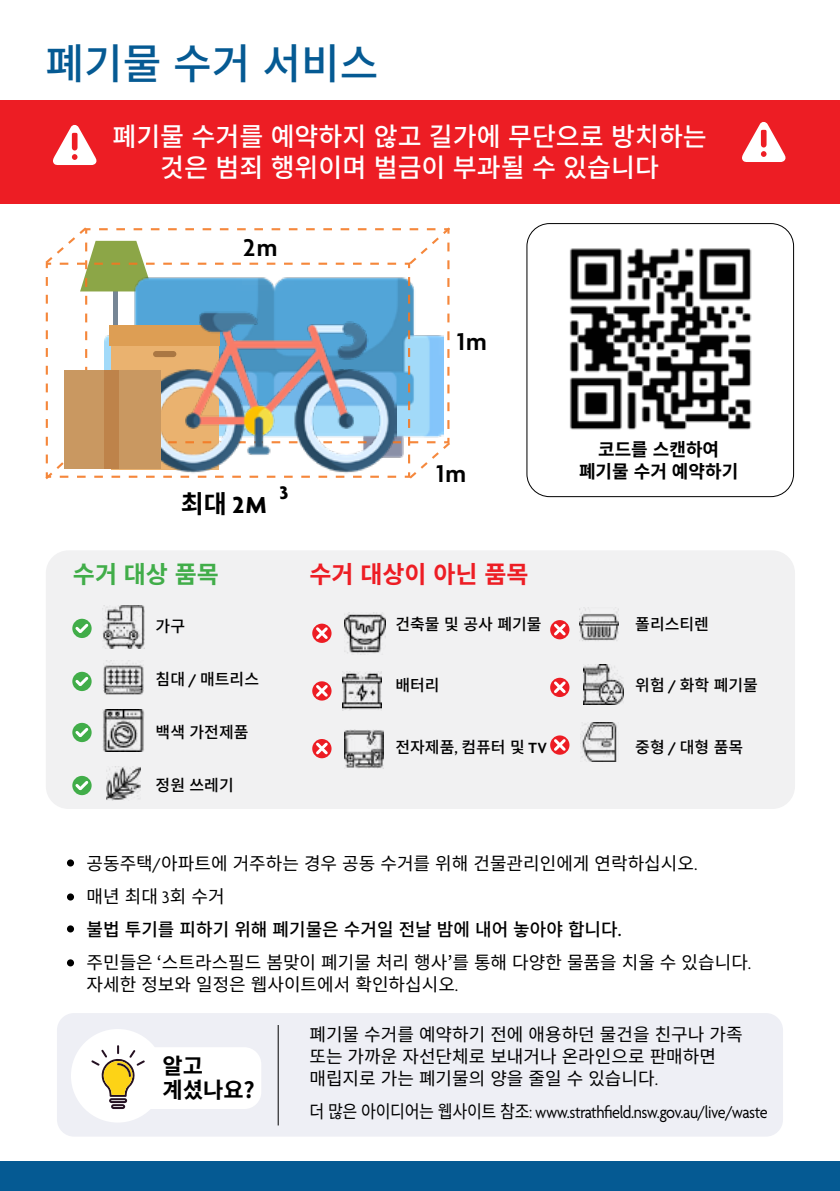
<style>
.page{position:relative;width:840px;height:1191px;background:#fff}
.page>*{position:absolute;margin:0;border:0;box-sizing:border-box;transform-origin:0 0}
.t1{font:500 42px "Noto Sans KR";color:#055a93}
.t2{font:600 26.2px "Agenda";color:#000}
.t3{font:500 26px/31.2px "Noto Sans KR";color:#fff;text-align:center}
.t4{font:700 25px "Noto Sans KR";color:#000}
.t5{font:700 24px "Noto Sans KR";color:#ed1d24}
.t6{font:700 24px "Noto Sans KR";color:#41ad49}
.t7{font:700 22px/24px "Noto Sans KR";color:#000}
.t8{font:700 19.6px "Agenda";color:#000}
.t9{font:18px/33px "Noto Sans KR";color:#000}
.t10{font:18px "Agenda";letter-spacing:-.025em;color:#000;scale:.9 1}
.t11{font:700 18px/21.6px "Noto Sans KR";color:#000;text-align:center}
.t12{font:500 16px "Noto Sans KR";color:#000}
.s1{font-family:"Agenda"}
.s2{font-family:"Agenda";font-weight:600}
.s3{font-weight:500}
.s4{font-family:"Noto Sans KR"}
</style>
<div class="page">
<div style="left:57px;top:1013px;width:725px;height:123px;background:#eeeff5;border-radius:17px"></div>
<div style="left:101px;top:1047px;width:160px;height:62px;background:#fff;border-radius:17px"></div>
<div style="left:71px;top:1029px;width:93px;height:93px;background:#fff;border-radius:50%"></div>
<div style="left:0;top:100px;width:839px;height:104px;background:#ed1d24"></div>
<svg style="left:53px;top:125px;width:44px;height:40px"></svg>
<svg style="left:742px;top:122px;width:43px;height:40px"></svg>
<div style="left:46px;top:550px;width:748px;height:259px;background:#f1f1f2;border-radius:23px"></div>
<div style="left:72px;top:619px;width:20px;height:19px;background:#41ad49;border-radius:50%"></div>
<svg style="left:73px;top:621px;width:18px;height:15px"></svg>
<div style="left:72px;top:723px;width:20px;height:19px;background:#41ad49;border-radius:50%"></div>
<svg style="left:73px;top:725px;width:18px;height:15px"></svg>
<div style="left:72px;top:672px;width:20px;height:19px;background:#41ad49;border-radius:50%"></div>
<svg style="left:73px;top:674px;width:18px;height:15px"></svg>
<div style="left:72px;top:776px;width:20px;height:19px;background:#41ad49;border-radius:50%"></div>
<svg style="left:73px;top:778px;width:18px;height:15px"></svg>
<svg style="left:312px;top:623px;width:19px;height:20px"></svg>
<svg style="left:313px;top:624px;width:17px;height:18px"></svg>
<svg style="left:550px;top:678px;width:19px;height:19px"></svg>
<svg style="left:551px;top:678px;width:17px;height:18px"></svg>
<svg style="left:312px;top:739px;width:19px;height:19px"></svg>
<svg style="left:313px;top:740px;width:17px;height:17px"></svg>
<svg style="left:312px;top:681px;width:19px;height:19px"></svg>
<svg style="left:313px;top:682px;width:17px;height:17px"></svg>
<svg style="left:550px;top:735px;width:19px;height:19px"></svg>
<svg style="left:551px;top:736px;width:17px;height:17px"></svg>
<svg style="left:550px;top:620px;width:19px;height:19px"></svg>
<svg style="left:551px;top:621px;width:17px;height:17px"></svg>
<div style="left:526px;top:223px;width:267px;height:274px;border:1px solid #000;border-radius:23px"></div>
<img style="left:569px;top:248px;width:183px;height:182px">
<div style="left:67px;top:859px;width:7px;height:7px;background:#000;border-radius:50%"></div>
<div style="left:67px;top:893px;width:7px;height:7px;background:#000;border-radius:50%"></div>
<div style="left:67px;top:925px;width:7px;height:7px;background:#000;border-radius:50%"></div>
<div style="left:67px;top:959px;width:7px;height:7px;background:#000;border-radius:50%"></div>
<div style="left:141px;top:448px;width:167px;height:109px;background:#fff"></div>
<svg style="left:45px;top:227px;width:405px;height:253px"></svg>
<div style="left:414px;top:290px;width:114px;height:105px;background:#fff;opacity:.75"></div>
<div style="left:393px;top:422px;width:115px;height:104px;background:#fff"></div>
<div style="left:200px;top:196px;width:119px;height:106px;background:#fff;opacity:.75"></div>
<img style="left:143px;top:265px;width:253px;height:214px">
<div style="left:64px;top:370px;width:97px;height:99px;background:#c99861"></div>
<div style="left:104px;top:370px;width:15px;height:99px;background:#be834a"></div>
<img style="left:102px;top:606px;width:43px;height:42px">
<img style="left:107px;top:766px;width:34px;height:34px">
<img style="left:104px;top:660px;width:39px;height:35px">
<img style="left:103px;top:710px;width:41px;height:41px">
<img style="left:343px;top:671px;width:39px;height:39px">
<img style="left:579px;top:607px;width:38px;height:34px">
<img style="left:344px;top:729px;width:39px;height:39px">
<img style="left:583px;top:664px;width:40px;height:40px">
<img style="left:344px;top:613px;width:41px;height:40px">
<img style="left:580px;top:723px;width:37px;height:38px">
<svg style="left:91px;top:1045px;width:54px;height:64px"></svg>
<hr style="left:277px;top:1025px;width:1px;height:100px;background:#000">
<div style="left:0;top:1161px;width:839px;height:30px;background:#055a93"></div>
<h1 class="t1" style="left:45px;top:40px;width:334px">폐기물 수거 서비스</h1>
<h3 class="t3" style="left:112px;top:121px;width:595px">폐기물 수거를 예약하지 않고 길가에 무단으로 방치하는 것은 범죄 행위이며 벌금이 부과될 수 있습니다</h3>
<h2 class="t2" style="left:243px;top:234px;width:36px">2m</h2>
<h2 class="t2" style="left:457px;top:328px;width:31px">1m</h2>
<h3 class="t4" style="left:181px;top:489px;width:87px">최대 <span class="s1">2M</span></h3>
<p class="t8" style="left:279px;top:482px;width:10px">3</p>
<h3 class="t6" style="left:73px;top:561px;width:147px">수거 대상 품목</h3>
<p class="t12" style="left:155px;top:617px;width:31px">가구</p>
<p class="t12" style="left:155px;top:670px;width:105px">침대 <span class="s2">/</span> 매트리스</p>
<p class="t12" style="left:155px;top:723px;width:94px">백색 가전제품</p>
<p class="t12" style="left:155px;top:776px;width:80px">정원 쓰레기</p>
<h2 class="t2" style="left:436px;top:459px;width:31px">1m</h2>
<h3 class="t5" style="left:309px;top:560px;width:220px">수거 대상이 아닌 품목</h3>
<p class="t12" style="left:395px;top:615px;width:147px">건축물 및 공사 폐기물</p>
<p class="t12" style="left:395px;top:676px;width:46px">배터리</p>
<p class="t12" style="left:395px;top:738px;width:153px">전자제품<span class="s2">,</span> 컴퓨터 및 <span class="s2">TV</span></p>
<p class="t11" style="left:578px;top:439px;width:161px">코드를 스캔하여 폐기물 수거 예약하기</p>
<p class="t12" style="left:635px;top:615px;width:75px">폴리스티렌</p>
<p class="t12" style="left:635px;top:676px;width:124px">위험 <span class="s2">/</span> 화학 폐기물</p>
<p class="t12" style="left:635px;top:738px;width:109px">중형 <span class="s2">/</span> 대형 품목</p>
<p class="t9" style="left:86px;top:847px;width:666px">공동주택<span class="s1">/</span>아파트에 거주하는 경우 공동 수거를 위해 건물관리인에게 연락하십시오<span class="s1">.<br></span>매년 최대 <span class="s1">3</span>회 수거<br><span class="s3">불법 투기를 피하기 위해 폐기물은 수거일 전날 밤에 내어 놓아야 합니다</span><span class="s2">.<br></span>주민들은 ‘스트라스필드 봄맞이 폐기물 처리 행사’를 통해 다양한 물품을 치울 수 있습니다<span class="s1">.</span></p>
<p class="t9" style="left:86px;top:968px;width:373px">자세한 정보와 일정은 웹사이트에서 확인하십시오<span class="s1">.</span></p>
<p class="t7" style="left:162px;top:1054px;width:94px">알고 계셨나요?</p>
<p class="t9" style="left:309px;top:1024px;width:434px;line-height:21.6px">폐기물 수거를 예약하기 전에 애용하던 물건을 친구나 가족 또는 가까운 자선단체로 보내거나 온라인으로 판매하면 매립지로 가는 폐기물의 양을 줄일 수 있습니다<span class="s1">.</span></p>
<p class="t10" style="left:309px;top:1102px;width:510px"><span class="s4">더 많은 아이디어는 웹사이트 참조</span>: www.strathfield.nsw.gov.au/live/waste</p>
</div>
